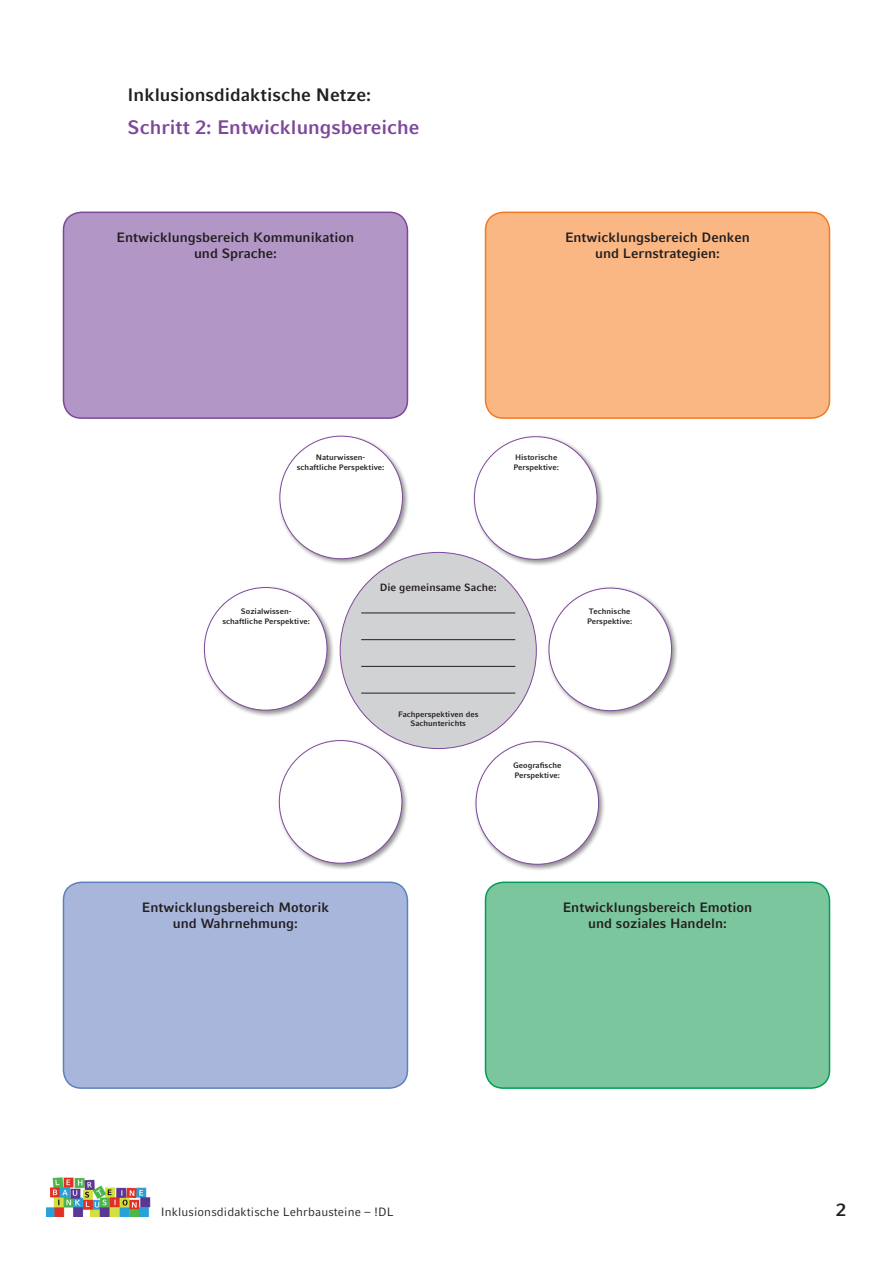
<style>
.page{position:relative;width:893px;height:1263px;background:#fff}
.page>*{position:absolute;margin:0;border:0;box-sizing:border-box;transform-origin:0 0}
.Head_12pt{font:700 19.5px "LMU Compatil Fact";color:#7d489c}
.Head_12pt-2{font:700 18px "LMU Compatil Fact";color:#231f20}
.Head_12pt-3{font:700 13.5px "LMU Compatil Fact";color:#231f20}
.t1{font:12px "LMU Compatil Fact";letter-spacing:.01em;color:#231f20}
.Head_12pt-4{font:700 10.5px "LMU Compatil Fact";color:#231f20}
.Head_12pt-5{font:700 7.95px "LMU Compatil Fact";color:#231f20}
</style>
<div class="page">
<img style="left:47px;top:1177px;width:104px;height:39px">
<div style="left:202px;top:585px;width:132px;height:132px;background:#231f20;opacity:.5"></div>
<div style="left:204px;top:587px;width:123px;height:123px;background:#fff;border-radius:50%"></div>
<div style="left:277px;top:738px;width:132px;height:132px;background:#231f20;opacity:.5"></div>
<div style="left:279px;top:740px;width:123px;height:123px;background:#fff;border-radius:50%"></div>
<div style="left:474px;top:739px;width:132px;height:132px;background:#231f20;opacity:.5"></div>
<div style="left:476px;top:742px;width:123px;height:122px;background:#fff;border-radius:50%"></div>
<div style="left:546px;top:586px;width:133px;height:132px;background:#231f20;opacity:.5"></div>
<div style="left:549px;top:588px;width:123px;height:123px;background:#fff;border-radius:50%"></div>
<div style="left:340px;top:552px;width:196px;height:196px;background:#d1d2d4;border-radius:50%"></div>
<div style="left:277px;top:434px;width:133px;height:132px;background:#231f20;opacity:.5"></div>
<div style="left:280px;top:436px;width:122px;height:123px;background:#fff;border-radius:50%"></div>
<div style="left:472px;top:434px;width:132px;height:132px;background:#231f20;opacity:.5"></div>
<div style="left:474px;top:437px;width:123px;height:122px;background:#fff;border-radius:50%"></div>
<hr style="left:361px;top:613px;width:154px;height:1px;background:#231f20">
<hr style="left:361px;top:639px;width:154px;height:1px;background:#231f20">
<hr style="left:361px;top:666px;width:154px;height:1px;background:#231f20">
<hr style="left:361px;top:693px;width:154px;height:1px;background:#231f20">
<div style="left:63px;top:212px;width:344px;height:206px;background:#b196c6;border-radius:18px"></div>
<div style="left:63px;top:212px;width:345px;height:207px;border:2px solid #7d489c;border-radius:18px"></div>
<div style="left:63px;top:882px;width:344px;height:206px;background:#a7b6da;border-radius:18px"></div>
<div style="left:63px;top:881px;width:345px;height:208px;border:2px solid #5d81bd;border-radius:18px"></div>
<div style="left:485px;top:212px;width:344px;height:206px;background:#fab783;border-radius:18px"></div>
<div style="left:485px;top:212px;width:345px;height:207px;border:2px solid #f47921;border-radius:18px"></div>
<div style="left:485px;top:882px;width:344px;height:206px;background:#7cc69e;border-radius:18px"></div>
<div style="left:485px;top:881px;width:345px;height:208px;border:2px solid #009f54;border-radius:18px"></div>
<p class="Head_12pt-2" style="left:128px;top:84px;width:245px">Inklusionsdidaktische Netze:</p>
<p class="Head_12pt" style="left:128px;top:116px;width:293px">Schritt 2: Entwicklungsbereiche</p>
<p class="Head_12pt-3" style="left:117px;top:229px;width:239px">Entwicklungsbereich Kommunikation</p>
<p class="Head_12pt-3" style="left:194px;top:246px;width:84px">und Sprache:</p>
<p class="Head_12pt-3" style="left:565px;top:229px;width:187px">Entwicklungsbereich Denken</p>
<p class="Head_12pt-3" style="left:595px;top:246px;width:126px">und Lernstrategien:</p>
<p class="Head_12pt-5" style="left:316px;top:453px;width:51px">Naturwissen-</p>
<p class="Head_12pt-5" style="left:297px;top:462px;width:89px">schaftliche Perspektive:</p>
<p class="Head_12pt-5" style="left:515px;top:453px;width:44px">Historische</p>
<p class="Head_12pt-5" style="left:513px;top:462px;width:47px">Perspektive:</p>
<p class="Head_12pt-5" style="left:241px;top:607px;width:52px">Sozialwissen-</p>
<p class="Head_12pt-5" style="left:222px;top:616px;width:89px">schaftliche Perspektive:</p>
<p class="Head_12pt-4" style="left:380px;top:581px;width:118px">Die gemeinsame Sache:</p>
<p class="Head_12pt-5" style="left:589px;top:607px;width:43px">Technische</p>
<p class="Head_12pt-5" style="left:587px;top:616px;width:47px">Perspektive:</p>
<p class="Head_12pt-5" style="left:398px;top:709px;width:82px">Fachperspektiven des</p>
<p class="Head_12pt-5" style="left:410px;top:719px;width:57px">Sachunterichts</p>
<p class="Head_12pt-5" style="left:513px;top:761px;width:50px">Geografische</p>
<p class="Head_12pt-5" style="left:515px;top:770px;width:47px">Perspektive:</p>
<p class="Head_12pt-3" style="left:142px;top:899px;width:189px">Entwicklungsbereich Motorik</p>
<p class="Head_12pt-3" style="left:173px;top:916px;width:127px">und Wahrnehmung:</p>
<p class="Head_12pt-3" style="left:563px;top:899px;width:191px">Entwicklungsbereich Emotion</p>
<p class="Head_12pt-3" style="left:588px;top:916px;width:140px">und soziales Handeln:</p>
<h3 class="t1" style="left:161px;top:1205px;width:234px">Inklusionsdidaktische Lehrbausteine – !DL</h3>
<p class="Head_12pt-2" style="left:836px;top:1199px;width:12px">2</p>
</div>
